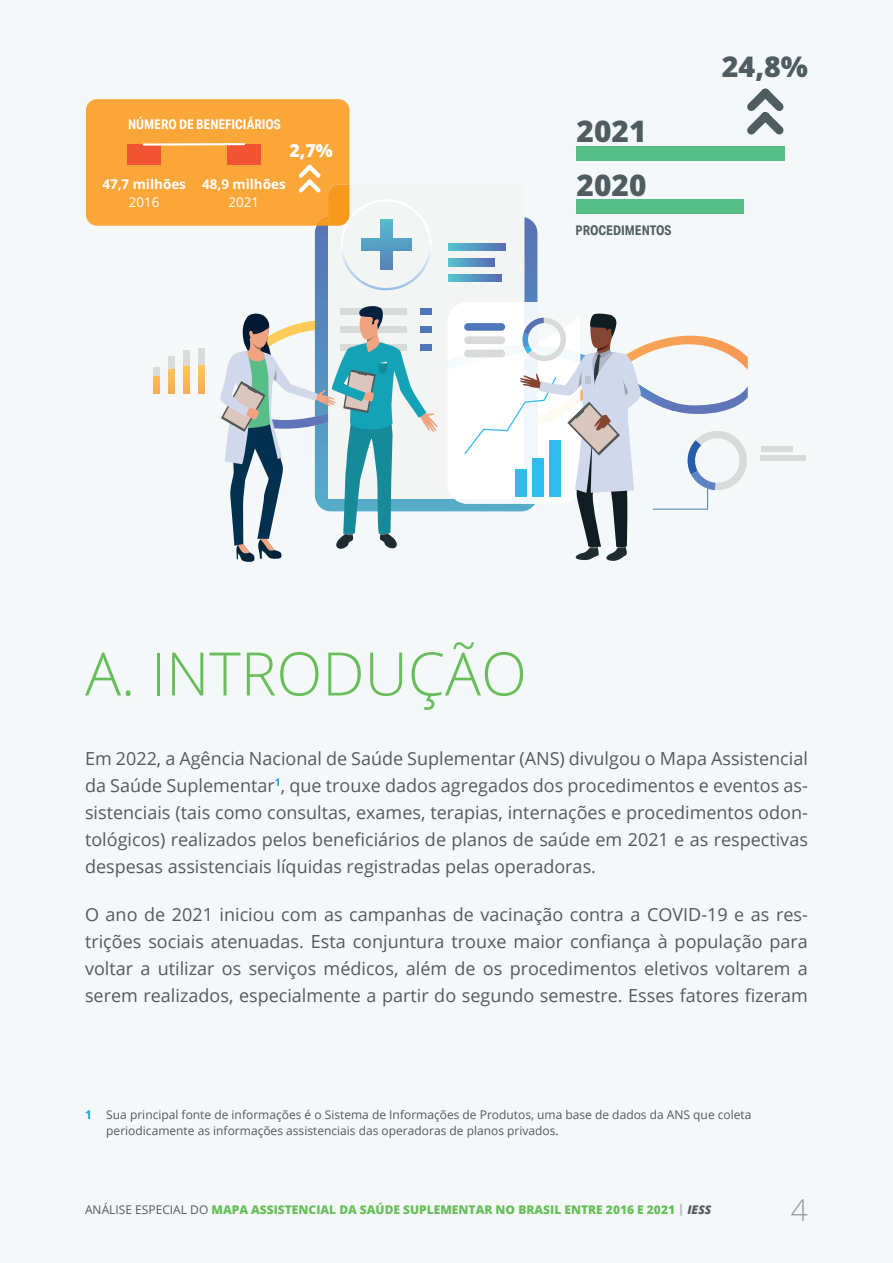
<style>
.page{position:relative;width:893px;height:1263px;background:#f5f8f8}
.page>*{position:absolute;margin:0;border:0;box-sizing:border-box;transform-origin:0 0}
.Títulos_A{font:300 60px "Open Sans";color:#68be5a}
.t1{font:300 30px "Open Sans";color:#97999c}
.t2{font:800 29.85px "Open Sans";color:#4f5c60}
.t3{font:800 28.65px "Open Sans";color:#4f5c60}
.Texto{font:18px/27px "Open Sans";color:#57585a;text-align:justify}
.t4{font:800 18px "Open Sans";color:#fff}
.t5{font:700 13.5px/18.3px "Open Sans";color:#fff;text-align:center}
.t6{font:700 13.5px "Aktiv Grotesk Cd";color:#fff}
.t7{font:700 13.5px "Aktiv Grotesk Cd";color:#4f5c60}
.Nota_de_rodapé{font:12px/16.5px "Open Sans";color:#57585a}
.t8{font:800 12px "Open Sans";color:#68be5a}
.s1{font-weight:400}
.s2{font-weight:700;color:#1d9cd8}
.s3{font-weight:400;color:#57585a}
.s4{color:#b8b9bc}
.s5{font-style:italic;color:#57585a}
</style>
<div class="page">
<div style="left:86px;top:99px;width:263px;height:127px;background:#faa639;border-radius:11px"></div>
<div style="left:127px;top:145px;width:34px;height:20px;background:#f05432"></div>
<div style="left:227px;top:144px;width:34px;height:21px;background:#f05432"></div>
<hr style="left:144px;top:143px;width:100px;height:3px;background:#fff">
<div style="left:153px;top:367px;width:6px;height:26px;background:#d9dada"></div>
<div style="left:168px;top:356px;width:6px;height:37px;background:#d9dada"></div>
<div style="left:183px;top:351px;width:7px;height:42px;background:#d9dada"></div>
<div style="left:199px;top:348px;width:6px;height:45px;background:#d9dada"></div>
<div style="left:153px;top:377px;width:6px;height:16px;background:#fbb456"></div>
<div style="left:168px;top:370px;width:6px;height:23px;background:#fcb857"></div>
<div style="left:183px;top:366px;width:7px;height:27px;background:#fcb957"></div>
<div style="left:199px;top:365px;width:6px;height:28px;background:#fcb957"></div>
<div style="left:761px;top:446px;width:32px;height:5px;background:#d9dada"></div>
<div style="left:761px;top:456px;width:45px;height:5px;background:#d9dada"></div>
<svg style="left:747px;top:88px;width:37px;height:47px"></svg>
<div style="left:576px;top:146px;width:209px;height:15px;background:#57be88"></div>
<svg style="left:219px;top:161px;width:529px;height:401px"></svg>
<p class="t6" style="left:128px;top:116px;width:154px">NÚMERO DE BENEFICIÁRIOS</p>
<p class="t4" style="left:289px;top:144px;width:45px">2,7%</p>
<p class="t5" style="left:102px;top:175px;width:85px">47,7 milhões<br><span class="s1">2016</span></p>
<p class="t5" style="left:202px;top:175px;width:85px">48,9 milhões<br><span class="s1">2021</span></p>
<p class="t2" style="left:577px;top:121px;width:71px">2021</p>
<p class="t2" style="left:577px;top:174px;width:71px">2020</p>
<p class="t7" style="left:576px;top:222px;width:97px">PROCEDIMENTOS</p>
<p class="t3" style="left:722px;top:56px;width:88px">24,8%</p>
<p class="Títulos_A" style="left:85px;top:633px;width:443px">A. INTRODUÇÃO</p>
<p class="Texto" style="left:85px;top:744px;width:724px">Em 2022, a Agência Nacional de Saúde Suplementar (ANS) divulgou o Mapa Assistencial da Saúde Suplementar<sup>1</sup>, que trouxe dados agregados dos procedimentos e eventos as&shy;sistenciais (tais como consultas, exames, terapias, internações e procedimentos odon&shy;tológicos) realizados pelos beneficiários de planos de saúde em 2021 e as respectivas despesas assistenciais líquidas registradas pelas operadoras.</p>
<p class="Texto" style="left:85px;top:901px;width:724px">O ano de 2021 iniciou com as campanhas de vacinação contra a COVID-19 e as res&shy;trições sociais atenuadas. Esta conjuntura trouxe maior confiança à população para voltar a utilizar os serviços médicos, além de os procedimentos eletivos voltarem a serem realizados, especialmente a partir do segundo semestre. Esses fatores fizeram</p>
<p class="Nota_de_rodapé" style="left:106px;top:1106px;width:647px;text-indent:-21px"><span class="s2">1</span> Sua principal fonte de informações é o Sistema de Informações de Produtos, uma base de dados da ANS que coleta periodicamente as informações assistenciais das operadoras de planos privados.</p>
<p class="t8" style="left:85px;top:1200px;width:628px"><span class="s3">ANÁLISE ESPECIAL DO</span> MAPA ASSISTENCIAL DA SAÚDE SUPLEMENTAR NO BRASIL ENTRE 2016 E 2021 <span class="s4">|</span> <span class="s5">IESS</span></p>
<h2 class="t1" style="left:791px;top:1189px;width:19px">4</h2>
</div>
